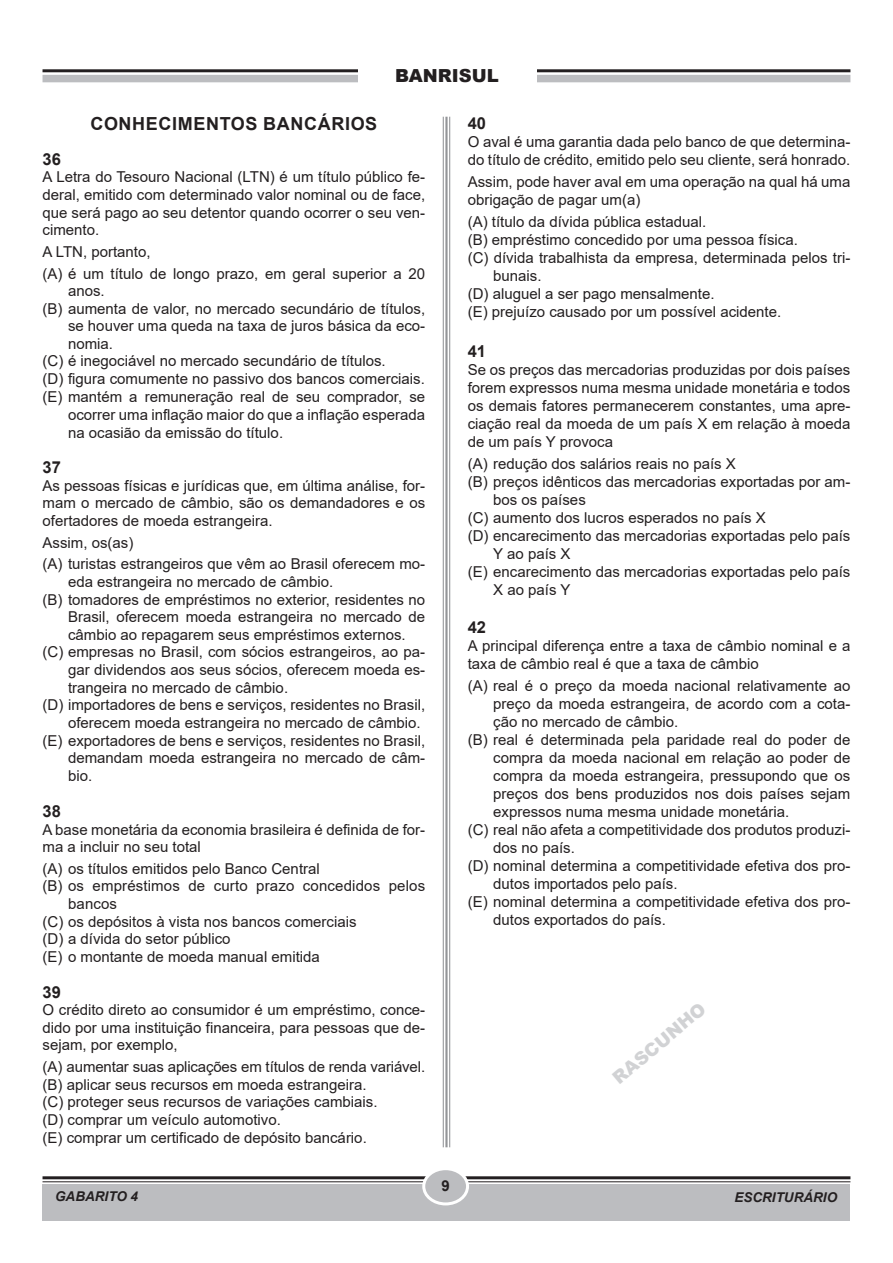
<style>
.page{position:relative;width:893px;height:1263px;background:#fff}
.page>*{position:absolute;margin:0;border:0;box-sizing:border-box;transform-origin:0 0}
.TÍTULO{font:700 18px "Arial";letter-spacing:.035em;color:#231f20}
.t1{font:900 18px "Arial";color:#231f20}
.RASCUNHO_PEQUENO{font:900 18px "Arial";color:#d1d2d4}
.NÚMERO{font:700 16.5px "Arial";color:#231f20}
.OPÇÕES{font:15px/18px "Arial";color:#231f20}
.TEXTO{font:15px/17.5px "Arial";color:#231f20;text-align:justify}
.OPÇÃO_A{font:15px/17.7px "Arial";color:#231f20;text-align:justify}
.PERGUNTA{font:15px/18px "Arial";color:#231f20}
.t2{font:700 15px "Arial";color:#231f20}
.t3{font:italic 700 13.5px "Arial";color:#231f20}
</style>
<div class="page">
<hr style="left:43px;top:1176px;width:807px;height:3px;background:#231f20">
<hr style="left:43px;top:1181px;width:807px;height:1px;background:#231f20">
<div style="left:43px;top:1184px;width:807px;height:36px;background:#bcbdc0"></div>
<div style="left:424px;top:1169px;width:43px;height:35px;background:#bcbdc0;border-radius:50%"></div>
<div style="left:422px;top:1167px;width:47px;height:38px;border:3px solid #fff;border-radius:50%"></div>
<hr style="left:449px;top:117px;width:1px;height:1030px;background:#939598">
<hr style="left:445px;top:117px;width:3px;height:1030px;background:#939598">
<hr style="left:443px;top:117px;width:1px;height:1030px;background:#939598">
<hr style="left:43px;top:69px;width:807px;height:3px;background:#231f20">
<div style="left:43px;top:75px;width:807px;height:7px;background:#bcbdc0"></div>
<div style="left:358px;top:43px;width:178px;height:60px;background:#fff"></div>
<p class="t1" style="left:395px;top:63px;width:105px">BANRISUL</p>
<p class="TÍTULO" style="left:90px;top:111px;width:288px">CONHECIMENTOS BANCÁRIOS</p>
<p class="NÚMERO" style="left:43px;top:147px;width:20px">36</p>
<p class="TEXTO" style="left:43px;top:168px;width:384px">A Letra do Tesouro Nacional (LTN) é um título público fe&shy;deral, emitido com determinado valor nominal ou de face, que será pago ao seu detentor quando ocorrer o seu ven&shy;cimento.</p>
<p class="PERGUNTA" style="left:43px;top:243px;width:110px">A LTN, portanto,</p>
<p class="OPÇÕES" style="left:68px;top:265px;width:359px;line-height:17.5px;text-indent:-26px">(A) é um título de longo prazo, em geral superior a 20 anos.</p>
<p class="OPÇÕES" style="left:68px;top:300px;width:359px;line-height:17.5px;text-align:justify;text-indent:-26px">(B) aumenta de valor, no mercado secundário de títulos, se houver uma queda na taxa de juros básica da eco&shy;nomia.</p>
<p class="OPÇÕES" style="left:43px;top:352px;width:345px">(C) é inegociável no mercado secundário de títulos.</p>
<p class="OPÇÕES" style="left:43px;top:370px;width:384px">(D) figura comumente no passivo dos bancos comerciais.</p>
<p class="OPÇÃO_A" style="left:68px;top:388px;width:359px;text-indent:-26px">(E) mantém a remuneração real de seu comprador, se ocorrer uma inflação maior do que a inflação esperada na ocasião da emissão do título.</p>
<p class="NÚMERO" style="left:43px;top:456px;width:20px">37</p>
<p class="TEXTO" style="left:43px;top:477px;width:384px">As pessoas físicas e jurídicas que, em última análise, for&shy;mam o mercado de câmbio, são os demandadores e os ofertadores de moeda estrangeira.</p>
<p class="PERGUNTA" style="left:43px;top:533px;width:92px">Assim, os(as)</p>
<p class="OPÇÕES" style="left:68px;top:555px;width:359px;line-height:17.5px;text-indent:-26px">(A) turistas estrangeiros que vêm ao Brasil oferecem mo&shy;eda estrangeira no mercado de câmbio.</p>
<p class="OPÇÕES" style="left:68px;top:590px;width:359px;line-height:17.5px;text-align:justify;text-indent:-26px">(B) tomadores de empréstimos no exterior, residentes no Brasil, oferecem moeda estrangeira no mercado de câmbio ao repagarem seus empréstimos externos.</p>
<p class="OPÇÕES" style="left:68px;top:643px;width:359px;text-align:justify;text-indent:-26px">(C) empresas no Brasil, com sócios estrangeiros, ao pa&shy;gar dividendos aos seus sócios, oferecem moeda es&shy;trangeira no mercado de câmbio.</p>
<p class="OPÇÕES" style="left:43px;top:696px;width:384px;text-align:right">(D) importadores de bens e serviços, residentes no Brasil, oferecem moeda estrangeira no mercado de câmbio.</p>
<p class="OPÇÃO_A" style="left:68px;top:731px;width:359px;text-indent:-26px">(E) exportadores de bens e serviços, residentes no Brasil, demandam moeda estrangeira no mercado de câm&shy;bio.</p>
<p class="NÚMERO" style="left:43px;top:799px;width:20px">38</p>
<p class="TEXTO" style="left:43px;top:820px;width:384px">A base monetária da economia brasileira é definida de for&shy;ma a incluir no seu total</p>
<p class="OPÇÕES" style="left:43px;top:859px;width:279px">(A) os títulos emitidos pelo Banco Central</p>
<p class="OPÇÕES" style="left:68px;top:877px;width:359px;line-height:17.5px;text-indent:-26px">(B) os empréstimos de curto prazo concedidos pelos bancos</p>
<p class="OPÇÕES" style="left:43px;top:912px;width:315px">(C) os depósitos à vista nos bancos comerciais</p>
<p class="OPÇÕES" style="left:43px;top:930px;width:190px">(D) a dívida do setor público</p>
<p class="OPÇÃO_A" style="left:43px;top:948px;width:279px">(E) o montante de moeda manual emitida</p>
<p class="NÚMERO" style="left:43px;top:980px;width:20px">39</p>
<p class="TEXTO" style="left:43px;top:1001px;width:384px">O crédito direto ao consumidor é um empréstimo, conce&shy;dido por uma instituição financeira, para pessoas que de&shy;sejam, por exemplo,</p>
<p class="OPÇÕES" style="left:43px;top:1058px;width:384px">(A) aumentar suas aplicações em títulos de renda variável.</p>
<p class="OPÇÕES" style="left:43px;top:1075px;width:326px">(B) aplicar seus recursos em moeda estrangeira.</p>
<p class="OPÇÕES" style="left:43px;top:1093px;width:337px">(C) proteger seus recursos de variações cambiais.</p>
<p class="OPÇÕES" style="left:43px;top:1111px;width:240px">(D) comprar um veículo automotivo.</p>
<p class="OPÇÃO_A" style="left:43px;top:1128px;width:326px">(E) comprar um certificado de depósito bancário.</p>
<p class="t3" style="left:55px;top:1188px;width:85px">GABARITO 4</p>
<p class="t2" style="left:441px;top:1175px;width:10px">9</p>
<p class="NÚMERO" style="left:468px;top:111px;width:20px">40</p>
<p class="TEXTO" style="left:468px;top:132px;width:384px;line-height:18px">O aval é uma garantia dada pelo banco de que determina&shy;do título de crédito, emitido pelo seu cliente, será honrado.</p>
<p class="PERGUNTA" style="left:468px;top:173px;width:384px">Assim, pode haver aval em uma operação na qual há uma obrigação de pagar um(a)</p>
<p class="OPÇÕES" style="left:468px;top:213px;width:240px">(A) título da dívida pública estadual.</p>
<p class="OPÇÕES" style="left:468px;top:231px;width:332px">(B) empréstimo concedido por uma pessoa física.</p>
<p class="OPÇÕES" style="left:493px;top:249px;width:359px;text-indent:-26px">(C) dívida trabalhista da empresa, determinada pelos tri&shy;bunais.</p>
<p class="OPÇÕES" style="left:468px;top:285px;width:248px">(D) aluguel a ser pago mensalmente.</p>
<p class="OPÇÃO_A" style="left:468px;top:303px;width:315px">(E) prejuízo causado por um possível acidente.</p>
<p class="NÚMERO" style="left:468px;top:339px;width:20px">41</p>
<p class="TEXTO" style="left:468px;top:360px;width:384px;line-height:18px">Se os preços das mercadorias produzidas por dois países forem expressos numa mesma unidade monetária e todos os demais fatores permanecerem constantes, uma apre&shy;ciação real da moeda de um país X em relação à moeda de um país Y provoca</p>
<p class="OPÇÕES" style="left:468px;top:455px;width:270px">(A) redução dos salários reais no país X</p>
<p class="OPÇÕES" style="left:493px;top:473px;width:359px;text-indent:-26px">(B) preços idênticos das mercadorias exportadas por am&shy;bos os países</p>
<p class="OPÇÕES" style="left:468px;top:509px;width:300px">(C) aumento dos lucros esperados no país X</p>
<p class="OPÇÕES" style="left:493px;top:527px;width:359px;text-indent:-26px">(D) encarecimento das mercadorias exportadas pelo país<br>Y ao país X</p>
<p class="OPÇÃO_A" style="left:493px;top:563px;width:359px;text-indent:-26px">(E) encarecimento das mercadorias exportadas pelo país<br>X ao país Y</p>
<p class="NÚMERO" style="left:468px;top:615px;width:20px">42</p>
<p class="TEXTO" style="left:468px;top:636px;width:384px;line-height:18px">A principal diferença entre a taxa de câmbio nominal e a taxa de câmbio real é que a taxa de câmbio</p>
<p class="OPÇÕES" style="left:493px;top:677px;width:359px;text-align:justify;text-indent:-26px">(A) real é o preço da moeda nacional relativamente ao preço da moeda estrangeira, de acordo com a cota&shy;ção no mercado de câmbio.</p>
<p class="OPÇÕES" style="left:493px;top:731px;width:359px;text-align:justify;text-indent:-26px">(B) real é determinada pela paridade real do poder de compra da moeda nacional em relação ao poder de compra da moeda estrangeira, pressupondo que os preços dos bens produzidos nos dois países sejam expressos numa mesma unidade monetária.</p>
<p class="OPÇÕES" style="left:493px;top:821px;width:359px;text-indent:-26px">(C) real não afeta a competitividade dos produtos produzi&shy;dos no país.</p>
<p class="OPÇÕES" style="left:493px;top:857px;width:359px;text-indent:-26px">(D) nominal determina a competitividade efetiva dos pro&shy;dutos importados pelo país.</p>
<p class="OPÇÃO_A" style="left:493px;top:893px;width:359px;text-indent:-26px">(E) nominal determina a competitividade efetiva dos pro&shy;dutos exportados do país.</p>
<p class="RASCUNHO_PEQUENO" style="left:607px;top:1070px;width:116px;rotate:-40deg">RASCUNHO</p>
<p class="t3" style="left:734px;top:1188px;width:104px">ESCRITURÁRIO</p>
</div>
